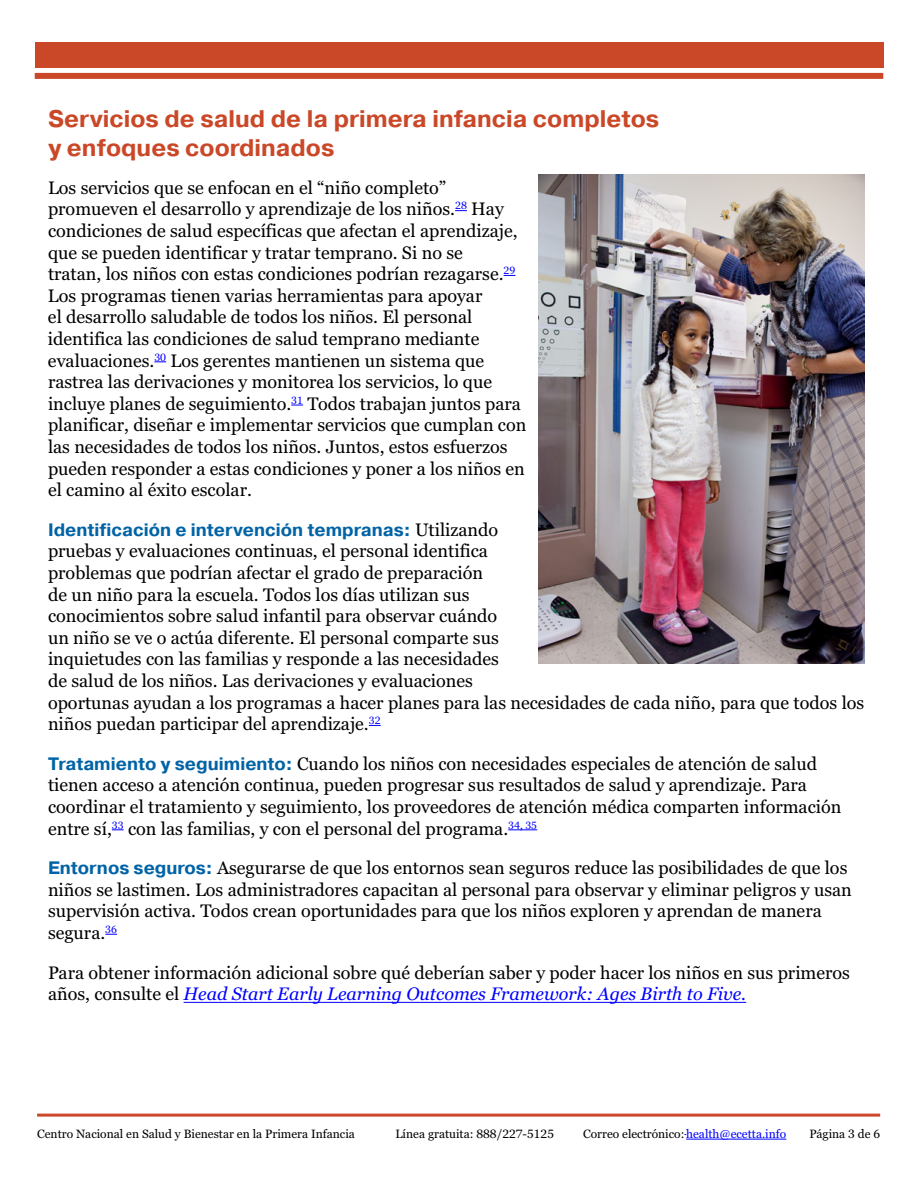
<style>
.page{position:relative;width:918px;height:1188px;background:#fff}
.page>*{position:absolute;margin:0;border:0;box-sizing:border-box;transform-origin:0 0}
.t1{font:700 24px/28.8px "Pragmatica";color:#ca4828}
.t2{font:18px/21.6px "Georgia Pro";color:#000}
.t3{font:700 18px "Pragmatica";color:#0063a6}
.t4{font:12px "Georgia Pro";color:#000}
.s1{font-family:"Georgia Pro";font-weight:400;color:#000}
.s2{font-family:"Pragmatica";font-weight:700;color:#0063a6}
.s3{font-style:italic;color:#00f}
.s4{color:#00f}
</style>
<div class="page">
<hr style="left:37px;top:1114px;width:843px;height:3px;background:#ca4828">
<hr style="left:686px;top:1139px;width:100px;height:1px;background:#00f">
<div style="left:35px;top:42px;width:848px;height:26px;background:#ca4828"></div>
<div style="left:35px;top:73px;width:848px;height:6px;background:#ca4828"></div>
<svg style="left:455px;top:210px;width:12px;height:1px"></svg>
<svg style="left:154px;top:362px;width:12px;height:1px"></svg>
<svg style="left:291px;top:405px;width:12px;height:1px"></svg>
<svg style="left:369px;top:725px;width:12px;height:1px"></svg>
<svg style="left:112px;top:830px;width:12px;height:1px"></svg>
<svg style="left:508px;top:830px;width:29px;height:1px"></svg>
<svg style="left:105px;top:934px;width:12px;height:1px"></svg>
<hr style="left:184px;top:1002px;width:562px;height:1px;background:#00f">
<img style="left:538px;top:175px;width:326px;height:489px">
<h2 class="t1" style="left:48px;top:104px;width:613px">Servicios de salud de la primera infancia completos y enfoques coordinados</h2>
<p class="t2" style="left:48px;top:177px;width:480px">Los servicios que se enfocan en el “niño completo” promueven el desarrollo y aprendizaje de los niños.<sup>28</sup> Hay condiciones de salud específicas que afectan el aprendizaje, que se pueden identificar y tratar temprano. Si no se<br>tratan, los niños con estas condiciones podrían rezagarse.<sup>29<br></sup>Los programas tienen varias herramientas para apoyar<br>el desarrollo saludable de todos los niños. El personal identifica las condiciones de salud temprano mediante evaluaciones.<sup>30</sup> Los gerentes mantienen un sistema que rastrea las derivaciones y monitorea los servicios, lo que incluye planes de seguimiento.<sup>31</sup> Todos trabajan juntos para planificar, diseñar e implementar servicios que cumplan con las necesidades de todos los niños. Juntos, estos esfuerzos pueden responder a estas condiciones y poner a los niños en el camino al éxito escolar.</p>
<h3 class="t3" style="left:48px;top:518px;width:452px">Identificación e intervención tempranas: <span class="s1">Utilizando</span></h3>
<p class="t2" style="left:48px;top:541px;width:818px">pruebas y evaluaciones continuas, el personal identifica<br>problemas que podrían afectar el grado de preparación<br>de un niño para la escuela. Todos los días utilizan sus<br>conocimientos sobre salud infantil para observar cuándo<br>un niño se ve o actúa diferente. El personal comparte sus<br>inquietudes con las familias y responde a las necesidades<br>de salud de los niños. Las derivaciones y evaluaciones<br>oportunas ayudan a los programas a hacer planes para las necesidades de cada niño, para que todos los niños puedan participar del aprendizaje.<sup>32</sup></p>
<h3 class="t2" style="left:48px;top:753px;width:771px"><span class="s2">Tratamiento y seguimiento:</span> Cuando los niños con necesidades especiales de atención de salud</h3>
<p class="t2" style="left:48px;top:775px;width:795px">tienen acceso a atención continua, pueden progresar sus resultados de salud y aprendizaje. Para coordinar el tratamiento y seguimiento, los proveedores de atención médica comparten información entre sí,<sup>33</sup> con las familias, y con el personal del programa.<sup>34,</sup> <sup>35</sup></p>
<h3 class="t2" style="left:48px;top:858px;width:801px"><span class="s2">Entornos seguros:</span> Asegurarse de que los entornos sean seguros reduce las posibilidades de que los</h3>
<p class="t2" style="left:48px;top:879px;width:805px">niños se lastimen. Los administradores capacitan al personal para observar y eliminar peligros y usan supervisión activa. Todos crean oportunidades para que los niños exploren y aprendan de manera segura.<sup>36</sup></p>
<p class="t2" style="left:48px;top:962px;width:804px">Para obtener información adicional sobre qué deberían saber y poder hacer los niños en sus primeros años, consulte el <span class="s3">Head Start Early Learning Outcomes Framework: Ages Birth to Five.</span></p>
<p class="t4" style="left:37px;top:1127px;width:319px">Centro Nacional en Salud y Bienestar en la Primera Infancia</p>
<p class="t4" style="left:395px;top:1127px;width:160px">Línea gratuita: 888/227-5125</p>
<p class="t4" style="left:583px;top:1127px;width:205px">Correo electrónico:<span class="s4">health@ecetta.info</span></p>
<p class="t4" style="left:809px;top:1127px;width:72px">Página 3 de 6</p>
</div>
